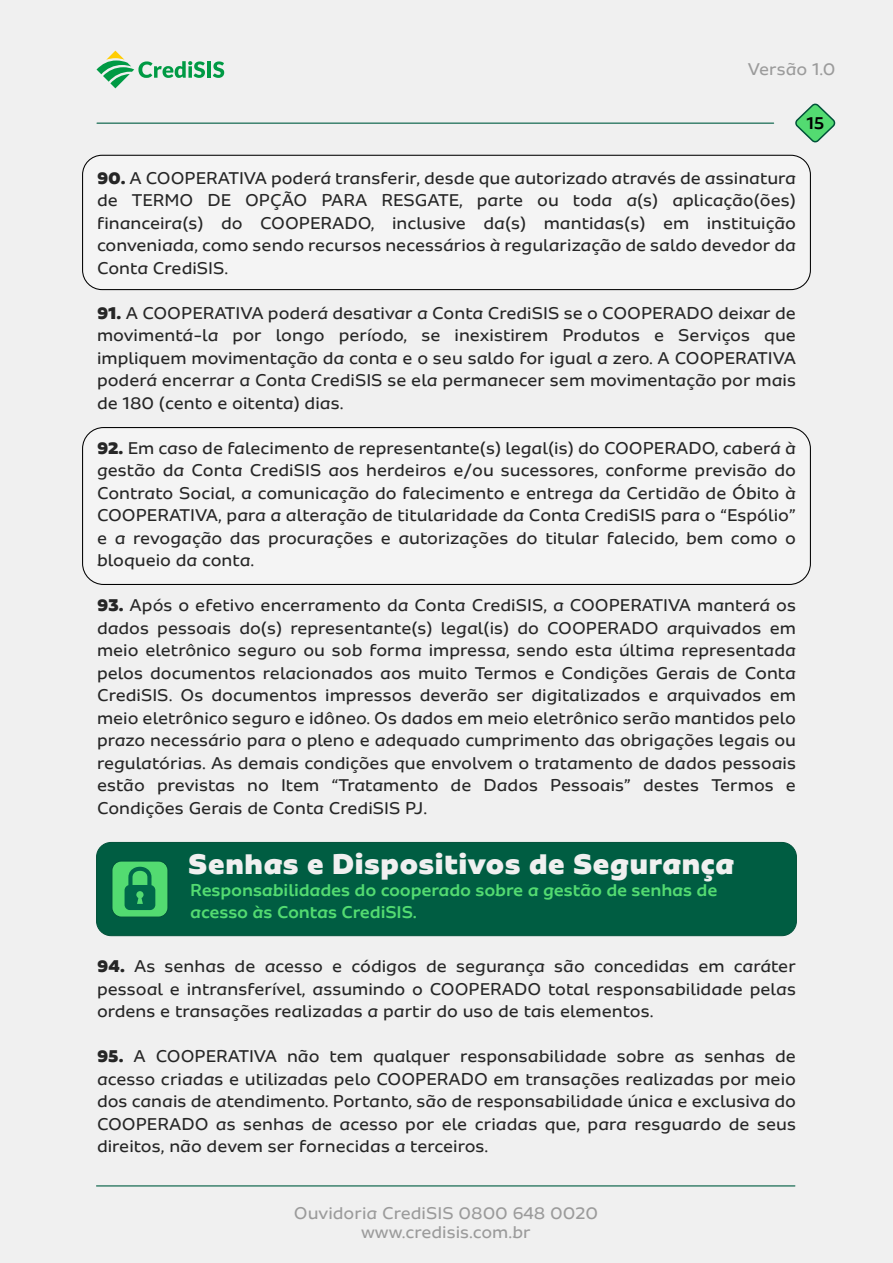
<style>
.page{position:relative;width:893px;height:1263px;background:#f0f0f0}
.page>*{position:absolute;margin:0;border:0;box-sizing:border-box;transform-origin:0 0}
.t1{font:900 30px "Sua";color:#f0f0f0}
.t2{font:18px/22.5px "Sua";color:#262626;text-align:justify}
.t3{font:500 18px/21.6px "Sua";letter-spacing:-.01em;color:#53db71}
.t4{font:18px/19.5px "Sua";color:#9b9b9b;text-align:center}
.t5{font:500 18px "Sua";color:#000}
.s1{font-weight:900}
</style>
<div class="page">
<div style="left:83px;top:155px;width:727px;height:135px;background:#f4f4f4;border-radius:19px"></div>
<div style="left:82px;top:155px;width:729px;height:135px;border:1px solid #000;border-radius:19px"></div>
<div style="left:83px;top:428px;width:727px;height:156px;background:#f4f4f4;border-radius:21px"></div>
<div style="left:82px;top:427px;width:729px;height:158px;border:1px solid #000;border-radius:21px"></div>
<svg style="left:795px;top:103px;width:41px;height:40px"></svg>
<hr style="left:97px;top:123px;width:677px;height:1px;background:#005d42">
<hr style="left:97px;top:1185px;width:698px;height:1px;background:#005d42">
<hr style="left:207px;top:62px;width:4px;height:16px;background:#009a44">
<svg style="left:213px;top:61px;width:11px;height:17px"></svg>
<svg style="left:97px;top:51px;width:108px;height:37px"></svg>
<div style="left:97px;top:842px;width:699px;height:94px;background:#005d42;border-radius:15px"></div>
<div style="left:96px;top:842px;width:701px;height:94px;border:1px solid #005139;border-radius:15px"></div>
<div style="left:112px;top:861px;width:56px;height:56px;background:#53db71;border-radius:9px"></div>
<div style="left:112px;top:861px;width:56px;height:56px;border:1px solid #005139;border-radius:9px"></div>
<svg style="left:125px;top:867px;width:30px;height:43px"></svg>
<p class="t4" style="left:748px;top:59px;width:89px">Versão 1.0</p>
<p class="t5" style="left:806px;top:112px;width:19px">15</p>
<p class="t2" style="left:97px;top:166px;width:700px"><span class="s1">90.</span> A COOPERATIVA poderá transferir, desde que autorizado através de assinatura de TERMO DE OPÇÃO PARA RESGATE, parte ou toda a(s) aplicação(ões) financeira(s) do COOPERADO, inclusive da(s) mantidas(s) em instituição conveniada, como sendo recursos necessários à regularização de saldo devedor da Conta CrediSIS.</p>
<p class="t2" style="left:97px;top:301px;width:700px"><span class="s1">91.</span> A COOPERATIVA poderá desativar a Conta CrediSIS se o COOPERADO deixar de movimentá-la por longo período, se inexistirem Produtos e Serviços que impliquem movimentação da conta e o seu saldo for igual a zero. A COOPERATIVA poderá encerrar a Conta CrediSIS se ela permanecer sem movimentação por mais de 180 (cento e oitenta) dias.</p>
<p class="t2" style="left:97px;top:436px;width:700px"><span class="s1">92.</span> Em caso de falecimento de representante(s) legal(is) do COOPERADO, caberá à gestão da Conta CrediSIS aos herdeiros e/ou sucessores, conforme previsão do Contrato Social, a comunicação do falecimento e entrega da Certidão de Óbito à COOPERATIVA, para a alteração de titularidade da Conta CrediSIS para o “Espólio” e a revogação das procurações e autorizações do titular falecido, bem como o bloqueio da conta.</p>
<p class="t2" style="left:97px;top:594px;width:700px"><span class="s1">93.</span> Após o efetivo encerramento da Conta CrediSIS, a COOPERATIVA manterá os dados pessoais do(s) representante(s) legal(is) do COOPERADO arquivados em meio eletrônico seguro ou sob forma impressa, sendo esta última representada pelos documentos relacionados aos muito Termos e Condições Gerais de Conta CrediSIS. Os documentos impressos deverão ser digitalizados e arquivados em meio eletrônico seguro e idôneo. Os dados em meio eletrônico serão mantidos pelo prazo necessário para o pleno e adequado cumprimento das obrigações legais ou regulatórias. As demais condições que envolvem o tratamento de dados pessoais estão previstas no Item “Tratamento de Dados Pessoais” destes Termos e Condições Gerais de Conta CrediSIS PJ.</p>
<h1 class="t1" style="left:188px;top:846px;width:547px">Senhas e Dispositivos de Segurança</h1>
<p class="t3" style="left:190px;top:879px;width:529px">Responsabilidades do cooperado sobre a gestão de senhas de acesso às Contas CrediSIS.</p>
<p class="t2" style="left:97px;top:955px;width:700px"><span class="s1">94.</span> As senhas de acesso e códigos de segurança são concedidas em caráter pessoal e intransferível, assumindo o COOPERADO total responsabilidade pelas ordens e transações realizadas a partir do uso de tais elementos.</p>
<p class="t2" style="left:97px;top:1045px;width:700px"><span class="s1">95.</span> A COOPERATIVA não tem qualquer responsabilidade sobre as senhas de acesso criadas e utilizadas pelo COOPERADO em transações realizadas por meio dos canais de atendimento. Portanto, são de responsabilidade única e exclusiva do COOPERADO as senhas de acesso por ele criadas que, para resguardo de seus direitos, não devem ser fornecidas a terceiros.</p>
<p class="t4" style="left:294px;top:1203px;width:306px">Ouvidoria CrediSIS 0800 648 0020 www.credisis.com.br</p>
</div>
